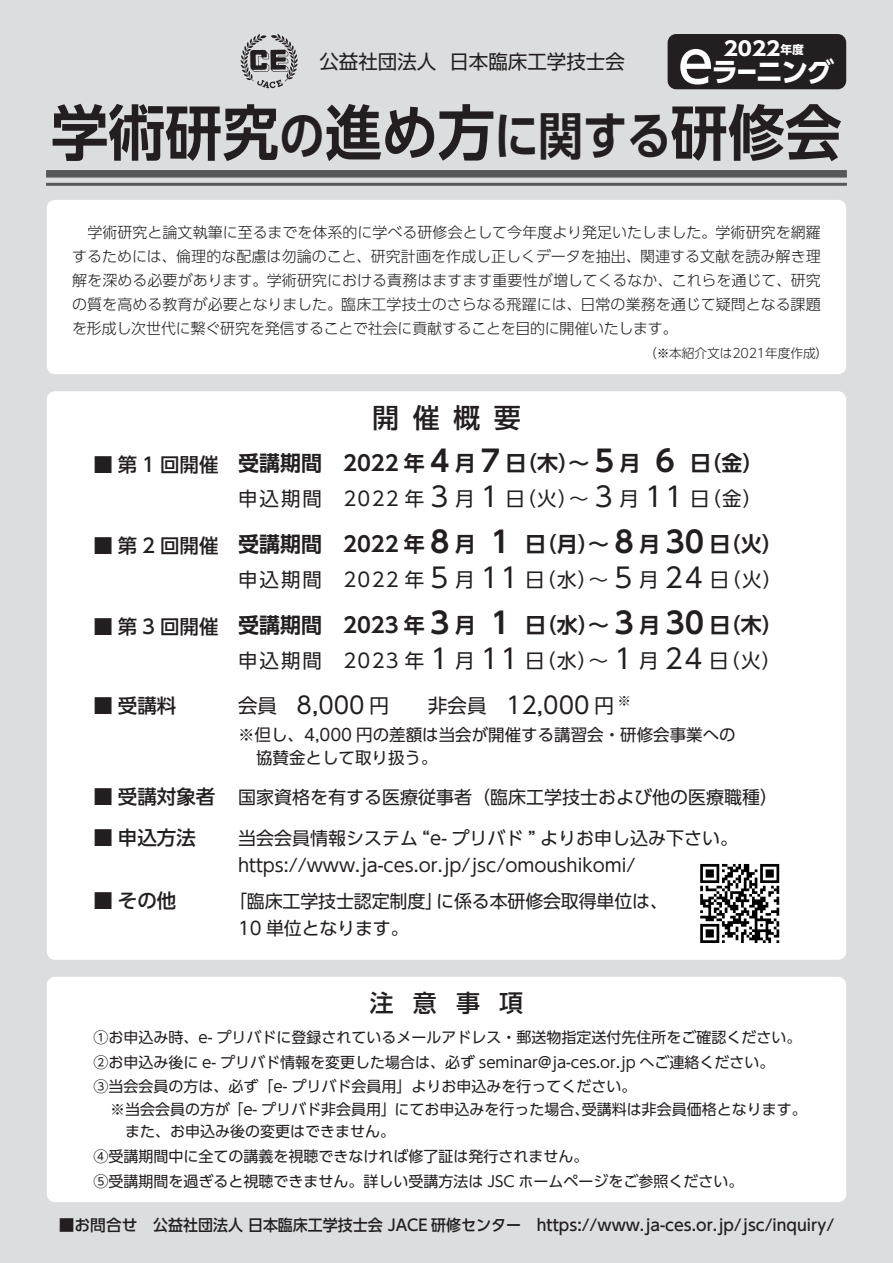
<style>
.page{position:relative;width:893px;height:1263px;background:#dcdddf}
.page>*{position:absolute;margin:0;border:0;box-sizing:border-box;transform-origin:0 0}
.t1{font:700 60px "UD Shin Go Pr 6 N De";color:#231f20;scale:.95 1}
.t2{font:700 27px "UD Shin Go Pr 6 N";letter-spacing:-.06em;color:#fff}
.t3{font:500 27px "UD Shin Go Pr 6 N";color:#231f20}
.t4{font:500 24px "UD Shin Go Pr 6 N";color:#231f20}
.受講期間{font:700 21px "UD Shin Go Pr 6 N De";color:#231f20}
.申込期間{font:19.5px "UD Shin Go Pr 6 N";letter-spacing:.085em;color:#231f20}
.開催概要_項目{font:500 19.5px "UD Shin Go Pr 6 N";color:#231f20}
.受講料{font:19.5px "UD Shin Go Pr 6 N";color:#231f20}
.t5{font:19.5px "Shin Go Pro";color:#231f20}
.t6{font:700 19.5px "UD Shin Go Pr 6 N";color:#fff;scale:1.1 1}
.開催概要_本文{font:18px "UD Shin Go Pr 6 N";color:#231f20}
.開催概要_本文-2{font:16.5px/22.5px "UD Shin Go Pr 6 N";color:#231f20}
.t7{font:500 15.75px "UD Shin Go Pr 6 N";color:#231f20}
.注意事項_本文{font:15px/22.5px "UD Shin Go Pr 6 N";color:#231f20}
.案内文{font:300 15px/24px "UD Shin Go Pr 6 N";letter-spacing:-.015em;color:#231f20;text-align:justify}
.案内文-2{font:300 12.75px "UD Shin Go Pr 6 N";letter-spacing:-.01em;color:#231f20}
.s1{font-size:11.7px}
.s2{font-weight:500;font-size:57px}
.s3{font-size:51px}
.s4{font-size:29.4px}
.s5{font-size:27.3px}
.s6{font-size:23.4px}
</style>
<div class="page">
<div style="left:46px;top:170px;width:801px;height:8px;background:#57585a"></div>
<hr style="left:46px;top:183px;width:801px;height:3px;background:#57585a">
<img style="left:240px;top:33px;width:58px;height:56px">
<div style="left:668px;top:34px;width:178px;height:55px;background:#231f20;border-radius:9px"></div>
<div style="left:47px;top:200px;width:799px;height:174px;background:#fff;border-radius:9px"></div>
<div style="left:47px;top:977px;width:799px;height:225px;background:#fff;border-radius:9px"></div>
<div style="left:47px;top:391px;width:799px;height:569px;background:#fff;border-radius:9px"></div>
<svg style="left:700px;top:864px;width:79px;height:79px"></svg>
<p class="t5" style="left:319px;top:46px;width:307px">公益社団法人 日本臨床工学技士会</p>
<p class="t6" style="left:724px;top:32px;width:74px">2022<span class="s1">年度</span></p>
<p class="t2" style="left:678px;top:50px;width:157px"><span class="s2">e</span>ラーニング</p>
<p class="t1" style="left:51px;top:84px;width:834px">学術研究<span class="s3">の</span>進め方<span class="s3">に関する</span>研修会</p>
<p class="案内文" style="left:72px;top:220px;width:750px">　学術研究と論文執筆に至るまでを体系的に学べる研修会として今年度より発足いたしました。学術研究を網羅するためには、倫理的な配慮は勿論のこと、研究計画を作成し正しくデータを抽出、関連する文献を読み解き理解を深める必要があります。学術研究における責務はますます重要性が増してくるなか、これらを通じて、研究の質を高める教育が必要となりました。臨床工学技士のさらなる飛躍には、日常の業務を通じて疑問となる課題を形成し次世代に繋ぐ研究を発信することで社会に貢献することを目的に開催いたします。</p>
<p class="案内文-2" style="left:644px;top:343px;width:186px">（※本紹介文は2021年度作成）</p>
<p class="t3" style="left:372px;top:396px;width:150px">開催概要</p>
<p class="開催概要_項目" style="left:94px;top:448px;width:126px">■第1回開催</p>
<p class="受講期間" style="left:238px;top:446px;width:527px">受講期間　2022 年 <span class="s4">4</span> 月 <span class="s4">7</span> 日（木）～ <span class="s4">5</span> 月 <span class="s4">6</span> 日（金）</p>
<p class="申込期間" style="left:238px;top:482px;width:526px">申込期間　2022 年 <span class="s5">3</span> 月 <span class="s5">1</span> 日（火）～ <span class="s5">3</span> 月 <span class="s5">11</span> 日（金）</p>
<p class="開催概要_項目" style="left:94px;top:529px;width:126px">■第2回開催</p>
<p class="受講期間" style="left:238px;top:527px;width:546px">受講期間　2022 年 <span class="s4">8</span> 月 <span class="s4">1</span> 日（月）～ <span class="s4">8</span> 月 <span class="s4">30</span> 日（火）</p>
<p class="申込期間" style="left:238px;top:563px;width:546px">申込期間　2022 年 <span class="s5">5</span> 月 <span class="s5">11</span> 日（水）～ <span class="s5">5</span> 月 <span class="s5">24</span> 日（火）</p>
<p class="開催概要_項目" style="left:94px;top:610px;width:126px">■第3回開催</p>
<p class="受講期間" style="left:238px;top:608px;width:546px">受講期間　2023 年 <span class="s4">3</span> 月 <span class="s4">1</span> 日（水）～ <span class="s4">3</span> 月 <span class="s4">30</span> 日（木）</p>
<p class="申込期間" style="left:238px;top:644px;width:545px">申込期間　2023 年 <span class="s5">1</span> 月 <span class="s5">11</span> 日（水）～ <span class="s5">1</span> 月 <span class="s5">24</span> 日（火）</p>
<p class="開催概要_項目" style="left:94px;top:689px;width:84px">■ 受講料</p>
<p class="受講料" style="left:238px;top:689px;width:394px">会員　<span class="s6">8,000</span> 円　　非会員　<span class="s6">12,000</span> 円 <sup>※</sup></p>
<p class="開催概要_本文-2" style="left:256px;top:723px;width:481px;text-indent:-18px">※但し、4,000 円の差額は当会が開催する講習会・研修会事業への協賛金として取り扱う。</p>
<p class="開催概要_項目" style="left:94px;top:781px;width:123px">■ 受講対象者</p>
<p class="開催概要_本文" style="left:238px;top:783px;width:542px">国家資格を有する医療従事者（臨床工学技士および他の医療職種）</p>
<p class="開催概要_項目" style="left:94px;top:822px;width:104px">■ 申込方法</p>
<p class="開催概要_本文" style="left:238px;top:823px;width:501px">当会会員情報システム “e- プリバド ” よりお申し込み下さい。</p>
<p class="開催概要_本文" style="left:238px;top:850px;width:399px">https://www.ja-ces.or.jp/jsc/omoushikomi/</p>
<p class="開催概要_項目" style="left:94px;top:885px;width:84px">■ その他</p>
<p class="開催概要_本文" style="left:229px;top:887px;width:440px">「臨床工学技士認定制度」に係る本研修会取得単位は、</p>
<p class="開催概要_本文" style="left:238px;top:914px;width:172px">10 単位となります。</p>
<p class="t4" style="left:370px;top:983px;width:155px">注意事項</p>
<p class="注意事項_本文" style="left:94px;top:1026px;width:709px">①お申込み時、e- プリバドに登録されているメールアドレス・郵送物指定送付先住所をご確認ください。</p>
<p class="注意事項_本文" style="left:94px;top:1050px;width:682px">②お申込み後に e- プリバド情報を変更した場合は、必ず seminar@ja-ces.or.jp へご連絡ください。</p>
<p class="注意事項_本文" style="left:110px;top:1075px;width:698px;text-indent:-16px">③当会会員の方は、必ず「e- プリバド会員用」よりお申込みを行ってください。<br>※当会会員の方が「e- プリバド非会員用」にてお申込みを行った場合、受講料は非会員価格となります。　また、お申込み後の変更はできません。</p>
<p class="注意事項_本文" style="left:94px;top:1145px;width:497px">④受講期間中に全ての講義を視聴できなければ修了証は発行されません。</p>
<p class="注意事項_本文" style="left:94px;top:1169px;width:651px">⑤受講期間を過ぎると視聴できません。詳しい受講方法は JSC ホームページをご参照ください。</p>
<p class="t7" style="left:59px;top:1212px;width:777px">■お問合せ　公益社団法人 日本臨床工学技士会 JACE 研修センター https://www.ja-ces.or.jp/jsc/inquiry/</p>
</div>
